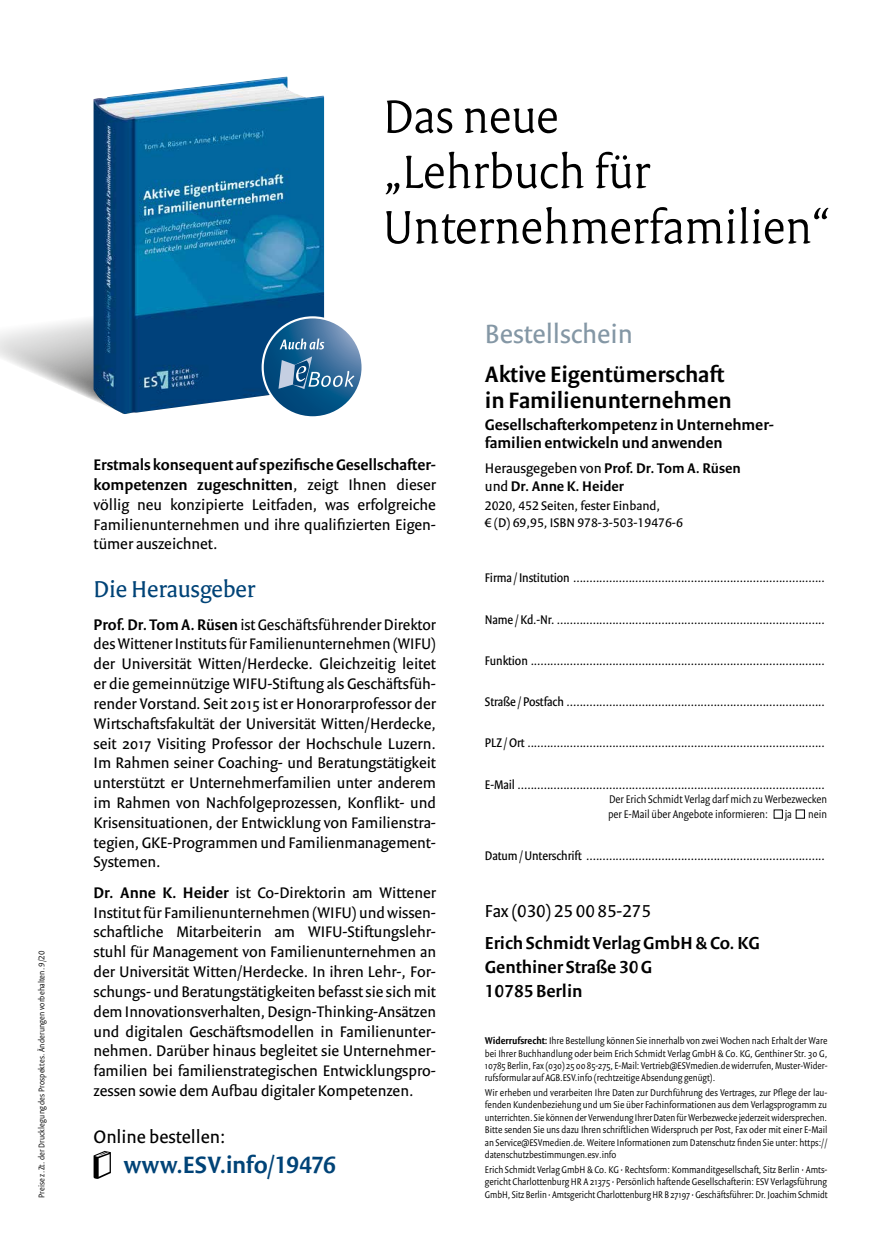
<style>
.page{position:relative;width:872px;height:1234px;background:#fff}
.page>*{position:absolute;margin:0;border:0;box-sizing:border-box;transform-origin:0 0}
.t1{font:300 50.25px/55.3px "Versa Pro";letter-spacing:-.005em;color:#000}
.t2{font:28.5px "Versa Sans Pro";color:#8497a5}
.t3{font:600 25.5px "Versa Sans Pro";letter-spacing:-.01em;color:#004377}
.t4{font:24.75px "Versa Pro";letter-spacing:-.005em;color:#004377}
.t5{font:600 24px/26.4px "Versa Sans Pro";color:#000}
.t6{font:19.5px "Versa Sans Pro";color:#000}
.t7{font:600 18.75px/24px "Versa Sans Pro";color:#000}
.t8{font:18.75px "Versa Sans Pro";color:#000}
.t9{font:16.5px/19.8px "Versa Sans Pro";color:#000;text-align:justify}
.t10{font:600 16.5px/18.1px "Versa Sans Pro";color:#000}
.t11{font:600 15px/18px "Versa Sans Pro";color:#000}
.t12{font:13.5px "Versa Sans Con Pro";letter-spacing:-.005em;color:#000}
.t13{font:13.5px/16.2px "Versa Sans Pro";color:#000}
.t14{font:300 12px/15px "Versa Sans Con Pro";color:#000}
.t15{font:300 10.5px/12.5px "Versa Sans Con Pro";color:#000;text-align:justify}
.t16{font:300 9px "Versa Sans Con Pro";letter-spacing:.02em;color:#000}
.s1{font-weight:600}
.s2{font-weight:400}
</style>
<div class="page">
<img style="left:94px;top:77px;width:230px;height:227px">
<svg style="left:263px;top:317px;width:99px;height:100px"></svg>
<svg style="left:0;top:304px;width:354px;height:110px"></svg>
<svg style="left:93px;top:1150px;width:18px;height:28px"></svg>
<p class="t16" style="left:36px;top:1197px;width:249px;rotate:-90deg">Preise z. Zt. der Drucklegung des Prospektes. Änderungen vorbehalten. 9/20</p>
<h1 class="t1" style="left:383px;top:88px;width:450px">Das neue<br>„Lehrbuch für<br>Unternehmerfamilien“</h1>
<p class="t9" style="left:94px;top:454px;width:344px"><span class="s1">Erstmals konsequent auf spezifische Gesellschafter&shy;kompetenzen zugeschnitten</span>, zeigt Ihnen dieser völlig neu konzipierte Leitfaden, was erfolgreiche Familienunternehmen und ihre qualifizierten Eigen&shy;tümer auszeichnet.</p>
<h3 class="t4" style="left:94px;top:574px;width:163px">Die Herausgeber</h3>
<p class="t9" style="left:94px;top:614px;width:344px"><span class="s1">Prof. Dr. Tom A. Rüsen</span> ist Geschäftsführender Direktor des Wittener Instituts für Familienunternehmen (WIFU) der Universität Witten/Herdecke. Gleichzeitig leitet er die gemeinnützige WIFU-Stiftung als Geschäftsfüh&shy;render Vorstand. Seit 2015 ist er Honorarprofessor der Wirtschaftsfakultät der Universität Witten/Herdecke, seit 2017 Visiting Professor der Hochschule Luzern.<br>Im Rahmen seiner Coaching- und Beratungstätigkeit unterstützt er Unternehmerfamilien unter anderem im Rahmen von Nachfolgeprozessen, Konflikt- und Krisensituationen, der Entwicklung von Familienstra&shy;tegien, GKE-Programmen und Familienmanagement-Systemen.</p>
<p class="t9" style="left:94px;top:882px;width:344px"><span class="s1">Dr. Anne K. Heider</span> ist Co-Direktorin am Wittener Institut für Familienunternehmen (WIFU) und wissen&shy;schaftliche Mitarbeiterin am WIFU-Stiftungslehr&shy;stuhl für Management von Familienunternehmen an der Universität Witten/Herdecke. In ihren Lehr-, For&shy;schungs- und Beratungstätigkeiten befasst sie sich mit dem Innovationsverhalten, Design-Thinking-Ansätzen und digitalen Geschäftsmodellen in Familienunter&shy;nehmen. Darüber hinaus begleitet sie Unternehmer&shy;familien bei familienstrategischen Entwicklungspro&shy;zessen sowie dem Aufbau digitaler Kompetenzen.</p>
<p class="t6" style="left:94px;top:1125px;width:133px">Online bestellen:</p>
<h3 class="t3" style="left:124px;top:1148px;width:214px">www.ESV.info/19476</h3>
<h2 class="t2" style="left:485px;top:316px;width:149px">Bestellschein</h2>
<h3 class="t5" style="left:485px;top:360px;width:248px">Aktive Eigentümerschaft in Familienunternehmen</h3>
<p class="t10" style="left:485px;top:415px;width:291px">Gesellschafterkompetenz in Unternehmer&shy;familien entwickeln und anwenden</p>
<p class="t11" style="left:485px;top:458px;width:257px"><span class="s2">Herausgegeben von</span> Prof. Dr. Tom A. Rüsen <span class="s2">und</span> Dr. Anne K. Heider</p>
<p class="t13" style="left:485px;top:497px;width:199px">2020, 452 Seiten, fester Einband,<br>€ (D) 69,95, ISBN 978-3-503-19476-6</p>
<p class="t12" style="left:485px;top:569px;width:341px">Firma /Institution .............................................................................</p>
<p class="t12" style="left:485px;top:611px;width:341px">Name /Kd.-Nr. ..................................................................................</p>
<p class="t12" style="left:485px;top:652px;width:341px">Funktion ..........................................................................................</p>
<p class="t12" style="left:485px;top:693px;width:341px">Straße /Postfach ...............................................................................</p>
<p class="t12" style="left:485px;top:735px;width:341px">PLZ /Ort ...........................................................................................</p>
<p class="t12" style="left:485px;top:776px;width:341px">E-Mail ..............................................................................................</p>
<p class="t14" style="left:608px;top:791px;width:220px">Der Erich Schmidt Verlag darf mich zu Werbezwecken per E-Mail über Angebote informieren:</p>
<p class="t14" style="left:784px;top:806px;width:9px">ja</p>
<p class="t14" style="left:808px;top:806px;width:20px">nein</p>
<p class="t12" style="left:485px;top:847px;width:341px">Datum/Unterschrift .........................................................................</p>
<p class="t8" style="left:485px;top:899px;width:167px">Fax (030) 25 00 85-275</p>
<p class="t7" style="left:485px;top:930px;width:276px">Erich Schmidt Verlag GmbH &amp; Co. KG<br>Genthiner Straße 30G<br>10785 Berlin</p>
<p class="t15" style="left:485px;top:1034px;width:344px"><span class="s1">Widerrufsrecht:</span> Ihre Bestellung können Sie innerhalb von zwei Wochen nach Erhalt der Ware bei Ihrer Buchhandlung oder beim Erich Schmidt Verlag GmbH &amp; Co. KG, Genthiner Str. 30 G, 10785 Berlin, Fax (030) 25 00 85-275, E-Mail: Vertrieb@ESVmedien.de widerrufen, Muster-Wider&shy;rufsformular auf AGB.ESV.info (rechtzeitige Absendung genügt).</p>
<p class="t15" style="left:485px;top:1086px;width:344px">Wir erheben und verarbeiten Ihre Daten zur Durchführung des Vertrages, zur Pflege der lau&shy;fenden Kundenbeziehung und um Sie über Fachinformationen aus dem Verlagsprogramm zu unterrichten. Sie können der Verwendung Ihrer Daten für Werbezwecke jederzeit widersprechen.<br>Bitte senden Sie uns dazu Ihren schriftlichen Widerspruch per Post, Fax oder mit einer E-Mail an Service@ESVmedien.de. Weitere Informationen zum Datenschutz finden Sie unter: https:// datenschutzbestimmungen.esv.info</p>
<p class="t15" style="left:485px;top:1162px;width:344px">Erich Schmidt Verlag GmbH &amp; Co. KG • Rechtsform: Kommanditgesellschaft, Sitz Berlin • Amts&shy;gericht Charlottenburg HR A 21375 • Persönlich haftende Gesellschafterin: ESV Verlagsführung GmbH, Sitz Berlin • Amtsgericht Charlottenburg HR B 27197 • Geschäftsführer: Dr. Joachim Schmidt</p>
</div>
